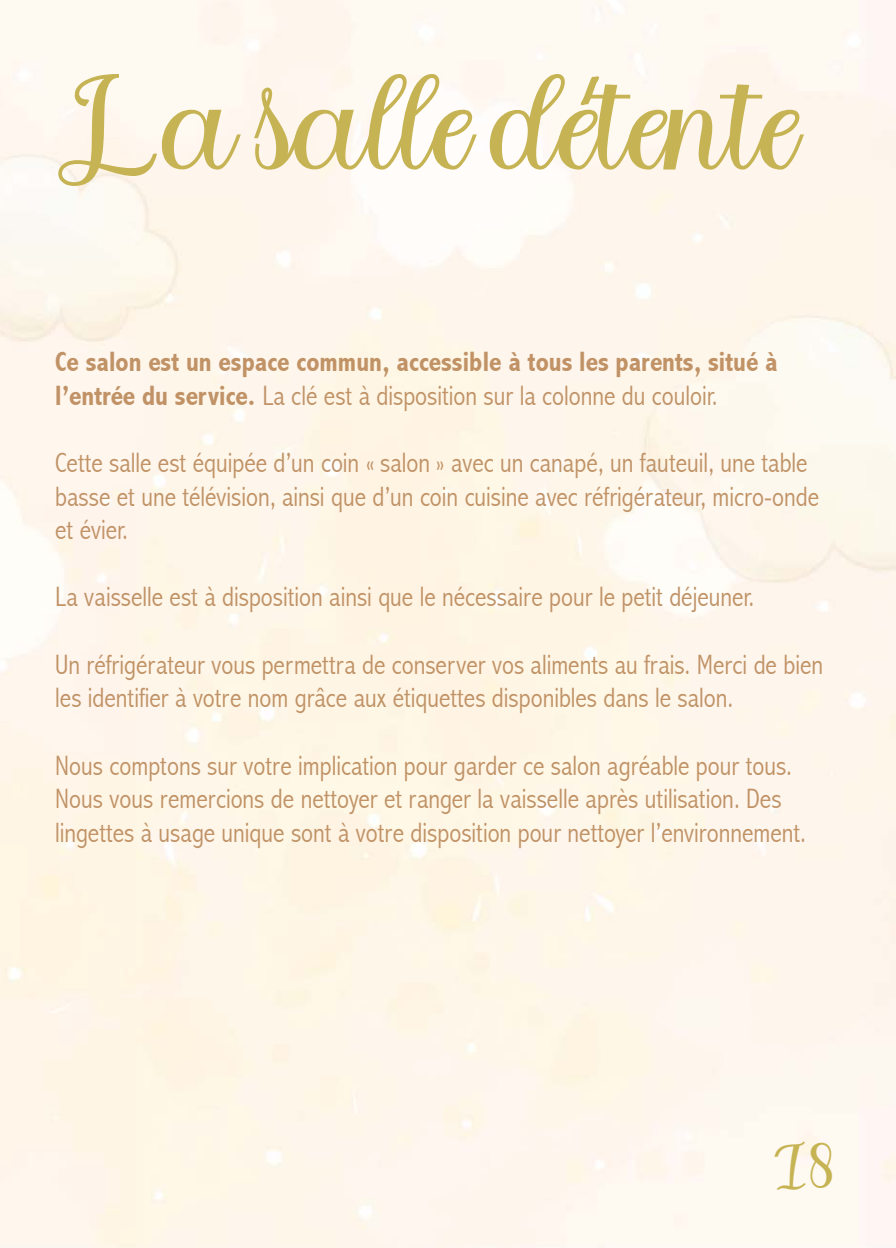
<style>
.page{position:relative;width:896px;height:1248px;background:#fff}
.page>*{position:absolute;margin:0;border:0;box-sizing:border-box;transform-origin:0 0}
.t1{font:92px "Babysweet";color:#c6b353}
.t2{font:42px "Babysweet";color:#c6b353}
.t3{font:300 condensed 28px/33.6px "Abadi";color:#c09266}
.t4{font:700 condensed 28px/33.6px "Abadi";color:#c09266}
.s1{font-weight:300}
</style>
<div class="page">
<p class="t1" style="left:55px;top:84px;width:746px">La salle détente</p>
<p class="t4" style="left:55px;top:345px;width:724px">Ce salon est un espace commun, accessible à tous les parents, situé à l’entrée du service. <span class="s1">La clé est à disposition sur la colonne du couloir.</span></p>
<p class="t3" style="left:55px;top:446px;width:765px">Cette salle est équipée d’un coin « salon » avec un canapé, un fauteuil, une table basse et une télévision, ainsi que d’un coin cuisine avec réfrigérateur, micro-onde et évier.</p>
<p class="t3" style="left:55px;top:580px;width:700px">La vaisselle est à disposition ainsi que le nécessaire pour le petit déjeuner.</p>
<p class="t3" style="left:55px;top:647px;width:769px">Un réfrigérateur vous permettra de conserver vos aliments au frais. Merci de bien les identifier à votre nom grâce aux étiquettes disponibles dans le salon.</p>
<p class="t3" style="left:55px;top:748px;width:752px">Nous comptons sur votre implication pour garder ce salon agréable pour tous.<br>Nous vous remercions de nettoyer et ranger la vaisselle après utilisation. Des lingettes à usage unique sont à votre disposition pour nettoyer l’environnement.</p>
<p class="t2" style="left:772px;top:1148px;width:63px">18</p>
</div>
